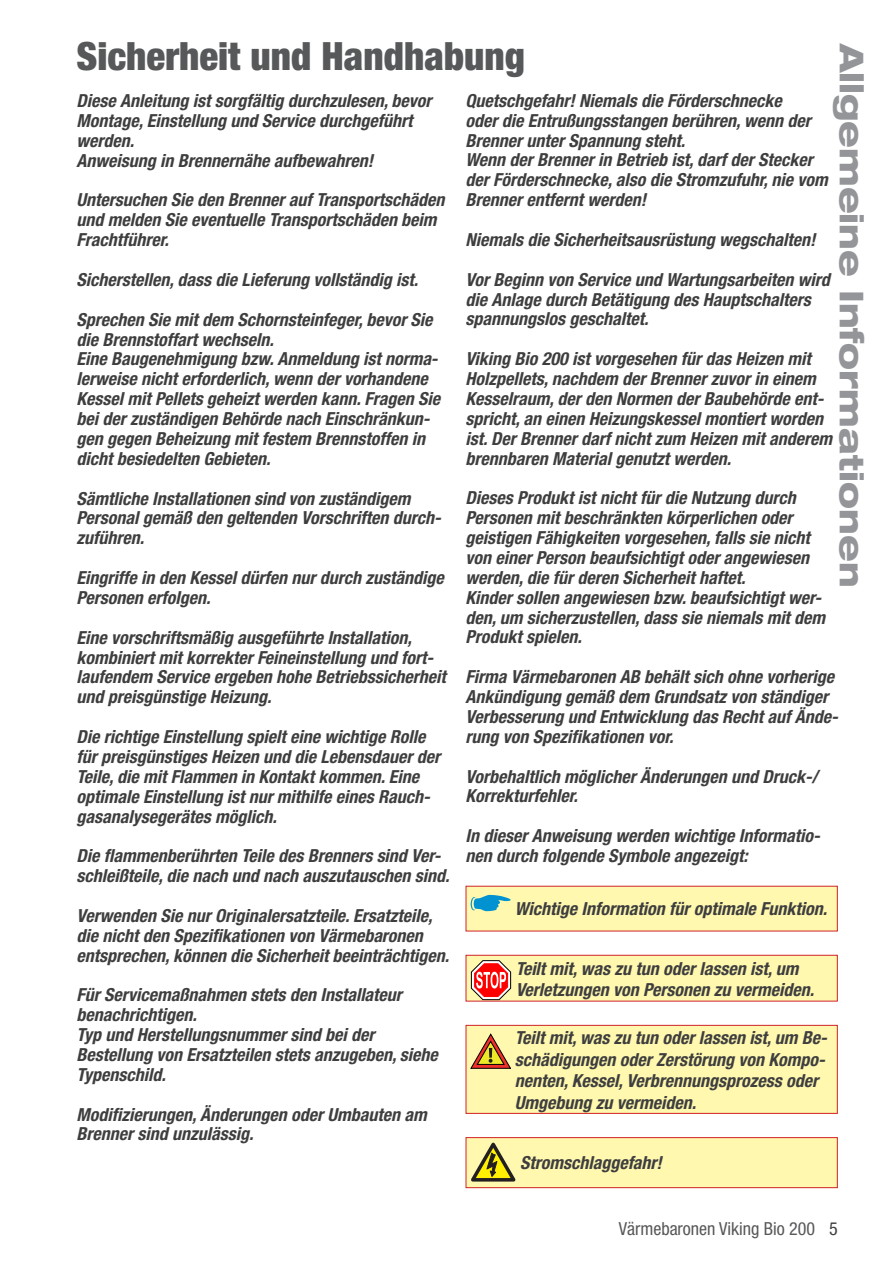
<style>
.page{position:relative;width:893px;height:1263px;background:#fff}
.page>*{position:absolute;margin:0;border:0;box-sizing:border-box;transform-origin:0 0}
.t1{font:900 condensed 39px "Helvetica Neue";color:#57585a}
.t2{font:800 expanded 33px "Helvetica Neue";color:#939598}
.t3{font:italic 700 condensed 18px/19.8px "Helvetica Neue";color:#3e3e3f}
.t4{font:condensed 18px "Helvetica Neue";color:#57585a}
.s1{color:#3e3e3f}
</style>
<div class="page">
<div style="left:466px;top:886px;width:371px;height:45px;background:#fff8ae"></div>
<svg style="left:471px;top:895px;width:40px;height:16px"></svg>
<div style="left:466px;top:955px;width:371px;height:46px;background:#fff8ae"></div>
<svg style="left:471px;top:960px;width:40px;height:39px;background:#ed7569"></svg>
<div style="left:466px;top:955px;width:372px;height:46px;border:1px solid #d1232a"></div>
<div style="left:466px;top:1025px;width:371px;height:88px;background:#fff8ae"></div>
<svg style="left:471px;top:1034px;width:40px;height:34px"></svg>
<div style="left:466px;top:1025px;width:372px;height:89px;border:1px solid #d1232a"></div>
<div style="left:466px;top:1137px;width:371px;height:51px;background:#fff8ae"></div>
<svg style="left:471px;top:1142px;width:45px;height:40px"></svg>
<div style="left:466px;top:1137px;width:372px;height:51px;border:1px solid #d1232a"></div>
<h1 class="t1" style="left:77px;top:32px;width:450px">Sicherheit und Handhabung</h1>
<p class="t3" style="left:77px;top:90px;width:357px">Diese Anleitung ist sorgfältig durchzulesen, bevor Montage, Einstellung und Service durchgeführt werden.<br>Anweisung in Brennernähe aufbewahren!</p>
<p class="t3" style="left:77px;top:190px;width:369px">Untersuchen Sie den Brenner auf Transportschäden und melden Sie eventuelle Transportschäden beim<br>Frachtführer.</p>
<p class="t3" style="left:77px;top:269px;width:343px">Sicherstellen, dass die Lieferung vollständig ist.</p>
<p class="t3" style="left:77px;top:309px;width:365px">Sprechen Sie mit dem Schornsteinfeger, bevor Sie die Brennstoffart wechseln.<br>Eine Baugenehmigung bzw. Anmeldung ist norma&shy;lerweise nicht erforderlich, wenn der vorhandene Kessel mit Pellets geheizt werden kann. Fragen Sie bei der zuständigen Behörde nach Einschränkun&shy;gen gegen Beheizung mit festem Brennstoffen in dicht besiedelten Gebieten.</p>
<p class="t3" style="left:77px;top:488px;width:366px">Sämtliche Installationen sind von zuständigem<br>Personal gemäß den geltenden Vorschriften durch&shy;zuführen.</p>
<p class="t3" style="left:77px;top:567px;width:369px">Eingriffe in den Kessel dürfen nur durch zuständige<br>Personen erfolgen.</p>
<p class="t3" style="left:77px;top:627px;width:371px">Eine vorschriftsmäßig ausgeführte Installation, kombiniert mit korrekter Feineinstellung und fort&shy;laufendem Service ergeben hohe Betriebssicherheit und preisgünstige Heizung.</p>
<p class="t3" style="left:77px;top:726px;width:365px">Die richtige Einstellung spielt eine wichtige Rolle für preisgünstiges Heizen und die Lebensdauer der Teile, die mit Flammen in Kontakt kommen. Eine optimale Einstellung ist nur mithilfe eines Rauch&shy;gasanalysegerätes möglich.</p>
<p class="t3" style="left:77px;top:846px;width:374px">Die flammenberührten Teile des Brenners sind Ver&shy;schleißteile, die nach und nach auszutauschen sind.</p>
<p class="t3" style="left:77px;top:905px;width:374px">Verwenden Sie nur Originalersatzteile. Ersatzteile, die nicht den Spezifikationen von Värmebaronen entsprechen, können die Sicherheit beeinträchtigen.</p>
<p class="t3" style="left:77px;top:985px;width:363px">Für Servicemaßnahmen stets den Installateur benachrichtigen.<br>Typ und Herstellungsnummer sind bei der Bestellung von Ersatzteilen stets anzugeben, siehe Typenschild.</p>
<p class="t3" style="left:77px;top:1104px;width:352px">Modifizierungen, Änderungen oder Umbauten am<br>Brenner sind unzulässig.</p>
<h2 class="t2" style="left:873px;top:44px;width:545px;rotate:90deg">Allgemeine Informationen</h2>
<p class="t3" style="left:466px;top:90px;width:363px">Quetschgefahr! Niemals die Förderschnecke<br>oder die Entrußungsstangen berühren, wenn der Brenner unter Spannung steht.<br>Wenn der Brenner in Betrieb ist, darf der Stecker der Förderschnecke, also die Stromzufuhr, nie vom Brenner entfernt werden!</p>
<p class="t3" style="left:466px;top:229px;width:351px">Niemals die Sicherheitsausrüstung wegschalten!</p>
<p class="t3" style="left:466px;top:269px;width:366px">Vor Beginn von Service und Wartungsarbeiten wird die Anlage durch Betätigung des Hauptschalters spannungslos geschaltet.</p>
<p class="t3" style="left:466px;top:349px;width:368px">Viking Bio 200 ist vorgesehen für das Heizen mit Holzpellets, nachdem der Brenner zuvor in einem Kesselraum, der den Normen der Baubehörde ent&shy;spricht, an einen Heizungskessel montiert worden ist. Der Brenner darf nicht zum Heizen mit anderem brennbaren Material genutzt werden.</p>
<p class="t3" style="left:466px;top:488px;width:361px">Dieses Produkt ist nicht für die Nutzung durch Personen mit beschränkten körperlichen oder geistigen Fähigkeiten vorgesehen, falls sie nicht von einer Person beaufsichtigt oder angewiesen werden, die für deren Sicherheit haftet.<br>Kinder sollen angewiesen bzw. beaufsichtigt wer&shy;den, um sicherzustellen, dass sie niemals mit dem Produkt spielen.</p>
<p class="t3" style="left:466px;top:667px;width:374px">Firma Värmebaronen AB behält sich ohne vorherige Ankündigung gemäß dem Grundsatz von ständiger Verbesserung und Entwicklung das Recht auf Ände&shy;rung von Spezifikationen vor.</p>
<p class="t3" style="left:466px;top:766px;width:353px">Vorbehaltlich möglicher Änderungen und Druck-/<br>Korrekturfehler.</p>
<p class="t3" style="left:466px;top:826px;width:356px">In dieser Anweisung werden wichtige Informatio&shy;nen durch folgende Symbole angezeigt:</p>
<p class="t3" style="left:515px;top:899px;width:314px">Wichtige Information für optimale Funktion.</p>
<p class="t3" style="left:516px;top:957px;width:300px;line-height:21.6px">Teilt mit, was zu tun oder lassen ist, um<br>Verletzungen von Personen zu vermeiden.</p>
<p class="t3" style="left:515px;top:1026px;width:314px;line-height:21.6px">Teilt mit, was zu tun oder lassen ist, um Be&shy;schädigungen oder Zerstörung von Kompo&shy;nenten, Kessel, Verbrennungsprozess oder Umgebung zu vermeiden.</p>
<p class="t3" style="left:520px;top:1152px;width:143px">Stromschlaggefahr!</p>
<p class="t4" style="left:619px;top:1218px;width:220px">Värmebaronen Viking Bio 200 <span class="s1">5</span></p>
</div>
